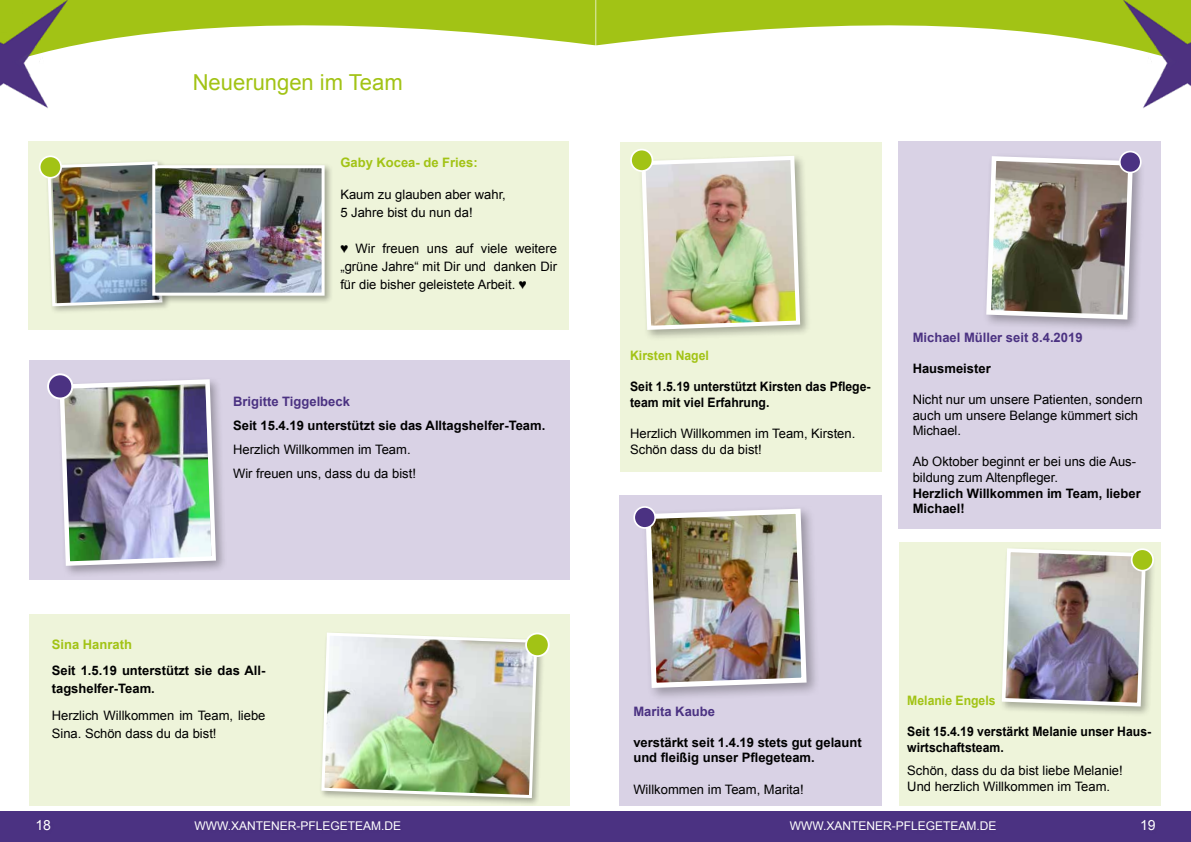
<style>
.page{position:relative;width:1191px;height:842px;background:#fff}
.page>*{position:absolute;margin:0;border:0;box-sizing:border-box;transform-origin:0 0}
.t1{font:22px "Arial";color:#a2c315}
.t2{font:14px "Arial";color:#fff}
.t3{font:13px/15.6px "Arial";color:#000}
.t4{font:700 13px/15.6px "Arial";color:#000}
.t5{font:700 13px/15.6px "Arial";color:#000;scale:.94 1}
.t6{font:700 13px "Arial";color:#4b3282}
.t7{font:700 13px "Arial";color:#a2c315}
.t8{font:700 13px "Arial";color:#a2c315;scale:.94 1}
.t9{font:12px "Arial";color:#fff}
.s1{font-weight:700}
</style>
<div class="page">
<div style="left:0;top:811px;width:1191px;height:31px;background:#4b3282"></div>
<svg style="left:67px;top:0;width:528px;height:47px;fill:#a2c315"></svg>
<svg style="left:596px;top:0;width:527px;height:47px;fill:#a2c315"></svg>
<img style="left:0;top:0;width:67px;height:109px">
<img style="left:1123px;top:0;width:68px;height:109px">
<div style="left:29px;top:615px;width:540px;height:191px;background:#eef4da"></div>
<div style="left:319px;top:630px;width:226px;height:176px;background:#000;opacity:.3"></div>
<img style="left:320px;top:631px;width:219px;height:169px">
<div style="left:526px;top:633px;width:23px;height:23px;background:#a2c315;border-radius:50%"></div>
<div style="left:525px;top:633px;width:24px;height:24px;border:2px solid #fff;border-radius:50%"></div>
<div style="left:28px;top:142px;width:541px;height:188px;background:#eef4da"></div>
<div style="left:29px;top:360px;width:540px;height:220px;background:#d9d2e5"></div>
<div style="left:45px;top:159px;width:125px;height:155px;background:#000;opacity:.3"></div>
<img style="left:46px;top:160px;width:118px;height:148px">
<div style="left:40px;top:156px;width:21px;height:22px;background:#a2c315;border-radius:50%"></div>
<div style="left:39px;top:155px;width:23px;height:24px;border:2px solid #fff;border-radius:50%"></div>
<div style="left:56px;top:376px;width:172px;height:202px;background:#000;opacity:.3"></div>
<img style="left:57px;top:377px;width:161px;height:191px">
<div style="left:48px;top:374px;width:24px;height:24px;background:#4b3282;border-radius:50%"></div>
<div style="left:47px;top:373px;width:26px;height:26px;border:2px solid #fff;border-radius:50%"></div>
<div style="left:150px;top:163px;width:183px;height:141px;background:#000;opacity:.3"></div>
<img style="left:156px;top:169px;width:164px;height:123px">
<div style="left:152px;top:165px;width:172px;height:131px;border:3px solid #fff"></div>
<div style="left:620px;top:142px;width:261px;height:329px;background:#eef4da"></div>
<div style="left:898px;top:142px;width:263px;height:387px;background:#d9d2e5"></div>
<div style="left:982px;top:152px;width:163px;height:180px;background:#000;opacity:.3"></div>
<img style="left:984px;top:154px;width:151px;height:168px">
<div style="left:638px;top:153px;width:173px;height:188px;background:#000;opacity:.3"></div>
<img style="left:639px;top:154px;width:163px;height:178px">
<div style="left:631px;top:150px;width:21px;height:21px;background:#a2c315;border-radius:50%"></div>
<div style="left:630px;top:149px;width:23px;height:23px;border:2px solid #fff;border-radius:50%"></div>
<div style="left:1119px;top:152px;width:21px;height:21px;background:#4b3282;border-radius:50%"></div>
<div style="left:1119px;top:151px;width:22px;height:22px;border:2px solid #fff;border-radius:50%"></div>
<div style="left:619px;top:495px;width:262px;height:311px;background:#d9d2e5"></div>
<div style="left:641px;top:504px;width:179px;height:198px;background:#000;opacity:.3"></div>
<img style="left:643px;top:506px;width:166px;height:185px">
<div style="left:634px;top:507px;width:21px;height:21px;background:#4b3282;border-radius:50%"></div>
<div style="left:633px;top:506px;width:23px;height:23px;border:2px solid #fff;border-radius:50%"></div>
<div style="left:899px;top:542px;width:261px;height:264px;background:#eef4da"></div>
<div style="left:998px;top:545px;width:158px;height:172px;background:#000;opacity:.3"></div>
<img style="left:999px;top:546px;width:149px;height:162px">
<div style="left:1131px;top:549px;width:22px;height:22px;background:#a2c315;border-radius:50%"></div>
<div style="left:1130px;top:548px;width:24px;height:23px;border:2px solid #fff;border-radius:50%"></div>
<h1 class="t1" style="left:193px;top:67px;width:211px">Neuerungen im Team</h1>
<p class="t7" style="left:340px;top:154px;width:139px">Gaby Kocea- de Fries:</p>
<p class="t3" style="left:340px;top:186px;width:167px;line-height:18px">Kaum zu glauben aber wahr,<br>5 Jahre bist du nun da!</p>
<p class="t3" style="left:340px;top:240px;width:218px;line-height:18px;text-align:justify"><span class="s1">♥</span> Wir freuen uns auf viele weitere „grüne Jahre“ mit Dir und danken Dir für die bisher geleistete Arbeit. <span class="s1">♥</span></p>
<p class="t6" style="left:233px;top:393px;width:118px">Brigitte Tiggelbeck</p>
<p class="t4" style="left:233px;top:418px;width:314px">Seit 15.4.19 unterstützt sie das Alltagshelfer-Team.</p>
<p class="t3" style="left:233px;top:437px;width:184px;line-height:23.7px">Herzlich Willkommen im Team.<br>Wir freuen uns, dass du da bist!</p>
<p class="t7" style="left:52px;top:635px;width:82px">Sina Hanrath</p>
<p class="t4" style="left:52px;top:662px;width:215px;line-height:18px">Seit 1.5.19 unterstützt sie das All&shy;tagshelfer-Team.</p>
<p class="t3" style="left:52px;top:706px;width:215px;line-height:18px">Herzlich Willkommen im Team, liebe<br>Sina. Schön dass du da bist!</p>
<p class="t8" style="left:630px;top:347px;width:85px">Kirsten Nagel</p>
<p class="t5" style="left:630px;top:379px;width:257px">Seit 1.5.19 unterstützt Kirsten das Pflege&shy;team mit viel Erfahrung.</p>
<p class="t3" style="left:630px;top:426px;width:227px">Herzlich Willkommen im Team, Kirsten.<br>Schön dass du da bist!</p>
<p class="t6" style="left:912px;top:328px;width:171px">Michael Müller seit 8.4.2019</p>
<p class="t4" style="left:912px;top:361px;width:80px">Hausmeister</p>
<p class="t3" style="left:912px;top:392px;width:231px">Nicht nur um unsere Patienten, sondern auch um unsere Belange kümmert sich<br>Michael.</p>
<p class="t3" style="left:912px;top:454px;width:225px">Ab Oktober beginnt er bei uns die Aus&shy;bildung zum Altenpfleger.</p>
<p class="t4" style="left:912px;top:486px;width:229px">Herzlich Willkommen im Team, lieber<br>Michael!</p>
<p class="t6" style="left:633px;top:702px;width:83px">Marita Kaube</p>
<p class="t4" style="left:633px;top:735px;width:230px">verstärkt seit 1.4.19 stets gut gelaunt und fleißig unser Pflegeteam.</p>
<p class="t3" style="left:633px;top:781px;width:172px">Willkommen im Team, Marita!</p>
<p class="t8" style="left:907px;top:692px;width:95px">Melanie Engels</p>
<p class="t5" style="left:907px;top:724px;width:261px">Seit 15.4.19 verstärkt Melanie unser Haus&shy;wirtschaftsteam.</p>
<p class="t3" style="left:907px;top:763px;width:217px">Schön, dass du da bist liebe Melanie!<br>Und herzlich Willkommen im Team.</p>
<p class="t2" style="left:35px;top:816px;width:17px">18</p>
<p class="t9" style="left:194px;top:818px;width:208px">WWW.XANTENER-PFLEGETEAM.DE</p>
<p class="t9" style="left:790px;top:818px;width:208px">WWW.XANTENER-PFLEGETEAM.DE</p>
<p class="t2" style="left:1140px;top:816px;width:17px">19</p>
</div>
